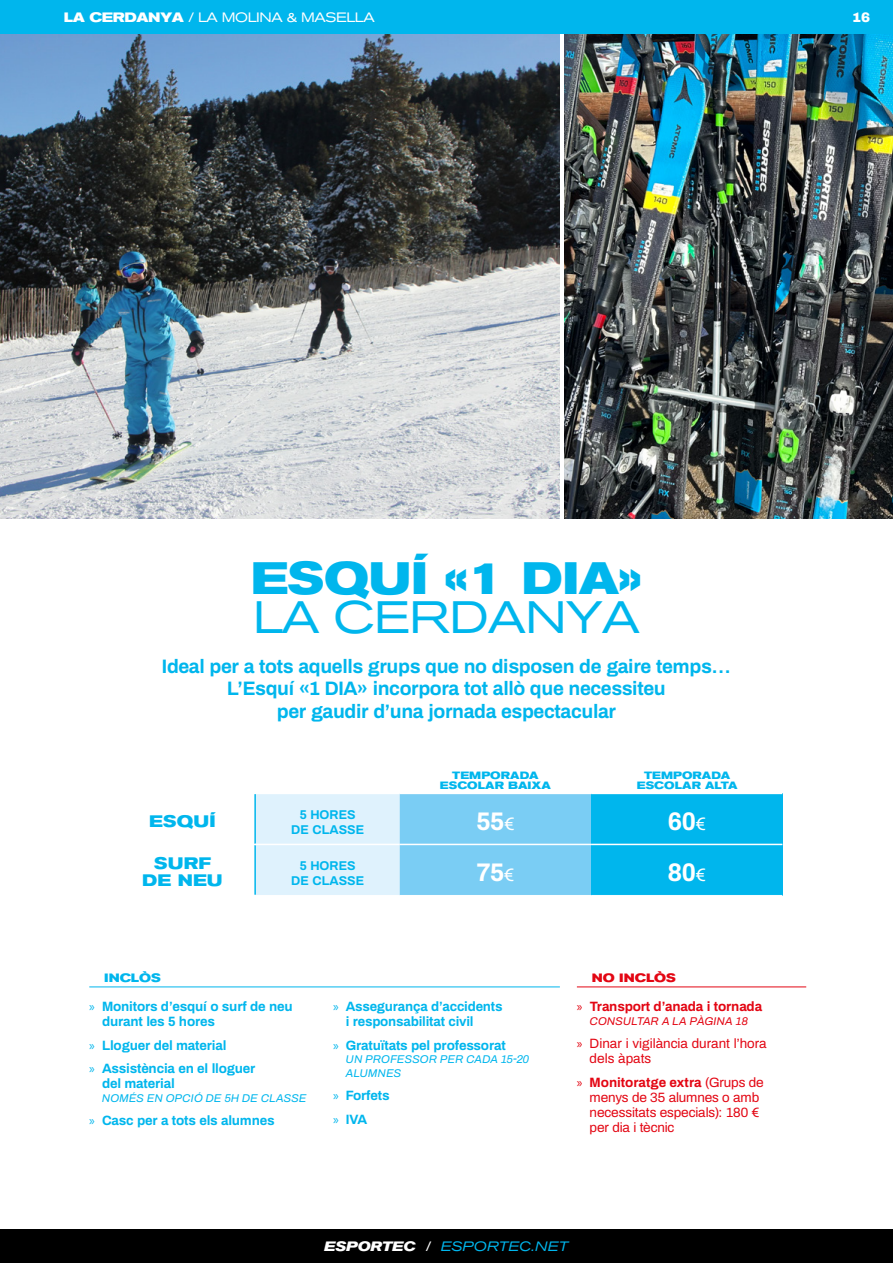
<style>
.page{position:relative;width:893px;height:1263px;background:#fff}
.page>*{position:absolute;margin:0;border:0;box-sizing:border-box;transform-origin:0 0}
.t1{font:700 expanded 45px "Akzidenz Grotesk BQ";letter-spacing:-.01em;color:#00b6ed}
.t2{font:expanded 45px "Akzidenz Grotesk BQ";letter-spacing:-.01em;color:#00b6ed}
.t3{font:700 25.5px "Archivo";letter-spacing:-.005em;color:#fff}
.t4{font:700 19.5px/22.5px "Archivo";letter-spacing:-.02em;color:#00b6ed;text-align:center}
.t5{font:700 expanded 16.5px/16.5px "Akzidenz Grotesk BQ";letter-spacing:.01em;color:#00b6ed;text-align:center}
.t6{font:700 13.5px/15px "Archivo";letter-spacing:-.015em;color:#00b6ed}
.t7{font:13.5px/15px "Archivo";color:#e30613}
.t8{font:expanded 13.5px "Akzidenz Grotesk BQ";letter-spacing:-.02em;color:#fff}
.t9{font:700 13.5px "Archivo";letter-spacing:-.015em;color:#e30613}
.t10{font:italic expanded 13.5px "Akzidenz Grotesk BQ";letter-spacing:.015em;color:#00b6ed}
.t11{font:900 13.5px "Archivo";color:#fff}
.t12{font:700 12.75px/15px "Archivo";color:#00b6ed;text-align:center}
.t13{font:700 expanded 12px "Akzidenz Grotesk BQ";color:#e30613}
.t14{font:700 expanded 12px "Akzidenz Grotesk BQ";color:#00b6ed}
.t15{font:italic 11.25px/13.5px "Archivo";letter-spacing:.015em;color:#00b6ed}
.t16{font:italic 11.25px "Archivo";letter-spacing:.015em;color:#e30613}
.t17{font:700 expanded 10.5px/10.5px "Akzidenz Grotesk BQ";letter-spacing:.01em;color:#00b6ed;text-align:center}
.s1{font-weight:700}
.s2{font-weight:400;font-size:18px}
.s3{font-family:"Myriad Pro";font-weight:400}
.s4{font-family:"Myriad Pro"}
.s5{font-weight:700;color:#fff}
.s6{font-style:normal;color:#fff}
</style>
<div class="page">
<img style="left:0;top:34px;width:560px;height:485px">
<img style="left:564px;top:34px;width:329px;height:485px">
<svg style="left:256px;top:794px;width:335px;height:101px;background:#a5ddf7"></svg>
<div style="left:591px;top:793px;width:191px;height:51px;background:#00b6ed"></div>
<div style="left:591px;top:844px;width:191px;height:51px;background:#00b6ed"></div>
<hr style="left:591px;top:793px;width:191px;height:1px;background:#fff">
<hr style="left:254px;top:794px;width:2px;height:50px;background:#00b6ed">
<hr style="left:591px;top:844px;width:191px;height:1px;background:#fff">
<hr style="left:400px;top:844px;width:191px;height:1px;background:#fff">
<hr style="left:254px;top:845px;width:2px;height:50px;background:#00b6ed">
<hr style="left:255px;top:844px;width:145px;height:1px;background:#fff">
<hr style="left:89px;top:986px;width:471px;height:1px;background:#00b6ed">
<hr style="left:577px;top:986px;width:229px;height:1px;background:#e30613">
<div style="left:0;top:1229px;width:893px;height:34px;background:#000"></div>
<div style="left:0;top:0;width:893px;height:34px;background:#00b6ed"></div>
<p class="t8" style="left:64px;top:9px;width:312px"><span class="s1">LA CERDANYA</span> / LA MOLINA &amp; MASELLA</p>
<p class="t11" style="left:852px;top:9px;width:20px">16</p>
<h1 class="t1" style="left:251px;top:552px;width:393px">ESQUÍ «1 DIA»</h1>
<h1 class="t2" style="left:253px;top:591px;width:388px">LA CERDANYA</h1>
<h3 class="t4" style="left:162px;top:654px;width:570px">Ideal per a tots aquells grups que no disposen de gaire temps…<br>L’Esquí «1 DIA» incorpora tot allò que necessiteu<br>per gaudir d’una jornada espectacular</h3>
<p class="t17" style="left:440px;top:770px;width:113px">TEMPORADA<br>ESCOLAR BAIXA</p>
<p class="t17" style="left:637px;top:770px;width:102px">TEMPORADA<br>ESCOLAR ALTA</p>
<p class="t5" style="left:149px;top:813px;width:68px">ESQUÍ</p>
<p class="t12" style="left:291px;top:806px;width:74px">5 HORES<br>DE CLASSE</p>
<h2 class="t3" style="left:476px;top:802px;width:40px">55<span class="s2">€</span></h2>
<h2 class="t3" style="left:668px;top:802px;width:40px">60<span class="s2">€</span></h2>
<p class="t5" style="left:142px;top:855px;width:82px">SURF<br>DE NEU</p>
<p class="t12" style="left:291px;top:857px;width:74px">5 HORES<br>DE CLASSE</p>
<h2 class="t3" style="left:477px;top:853px;width:39px">75<span class="s2">€</span></h2>
<h2 class="t3" style="left:668px;top:853px;width:40px">80<span class="s2">€</span></h2>
<p class="t14" style="left:104px;top:971px;width:58px">INCLÒS</p>
<p class="t13" style="left:592px;top:971px;width:86px">NO INCLÒS</p>
<p class="t6" style="left:102px;top:998px;width:192px;text-indent:-13px"><span class="s3">»</span> Monitors d’esquí o surf de neu durant les 5 hores</p>
<p class="t6" style="left:89px;top:1033px;width:168px;line-height:23.5px"><span class="s3">»</span> Lloguer del material<br><span class="s3">»</span> Assistència en el lloguer</p>
<p class="t6" style="left:102px;top:1075px;width:74px">del material</p>
<p class="t15" style="left:102px;top:1090px;width:206px">NOMÉS EN OPCIÓ DE 5H DE CLASSE</p>
<p class="t6" style="left:89px;top:1112px;width:187px"><span class="s3">»</span> Casc per a tots els alumnes</p>
<p class="t6" style="left:346px;top:998px;width:158px;text-indent:-13px"><span class="s3">»</span> Assegurança d’accidents i responsabilitat civil</p>
<p class="t6" style="left:333px;top:1037px;width:174px"><span class="s3">»</span> Gratuïtats pel professorat</p>
<p class="t15" style="left:346px;top:1052px;width:185px">UN PROFESSOR PER CADA 15-20<br>ALUMNES</p>
<p class="t6" style="left:333px;top:1083px;width:58px;line-height:23.5px"><span class="s3">»</span> Forfets <span class="s3">»</span> IVA</p>
<p class="t9" style="left:577px;top:996px;width:187px"><span class="s3">»</span> Transport d’anada i tornada</p>
<p class="t16" style="left:590px;top:1012px;width:160px">CONSULTAR A LA PÀGINA 18</p>
<p class="t7" style="left:590px;top:1035px;width:179px;text-indent:-13px"><span class="s4">»</span> Dinar i vigilància durant l’hora dels àpats</p>
<p class="t7" style="left:590px;top:1074px;width:175px;text-indent:-13px"><span class="s4">»</span> <span class="s1">Monitoratge extra</span> (Grups de menys de 35 alumnes o amb necessitats especials): 180 € per dia i tècnic</p>
<p class="t10" style="left:324px;top:1238px;width:246px"><span class="s5">ESPORTEC</span> <span class="s6">/</span> ESPORTEC.NET</p>
</div>
